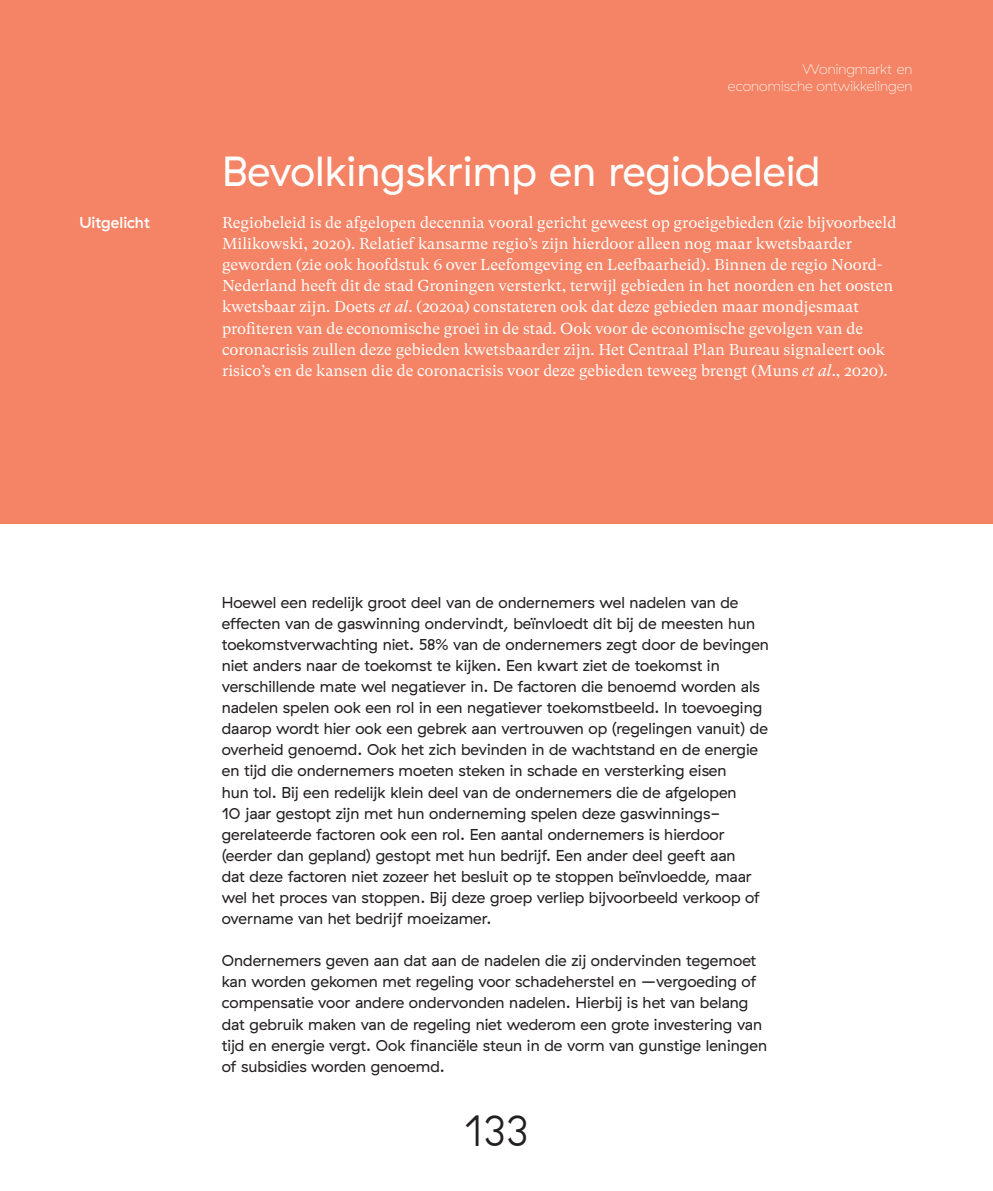
<style>
.page{position:relative;width:993px;height:1191px;background:#fff}
.page>*{position:absolute;margin:0;border:0;box-sizing:border-box;transform-origin:0 0}
.t1{font:300 43.75px "GT Haptik";color:#231f20}
.Paragraafkop{font:42px "GT Haptik";color:#fff}
.Broodtekst{font:15.75px/21px "GT Haptik";color:#231f20}
.Uitgelicht{font:15.75px/21px "GT Super Text";color:#fff}
.Broodtekst-2{font:500 15.75px "GT Haptik";color:#fff}
.t2{font:100 14px/17.5px "GT Haptik";letter-spacing:.005em;color:#fff;text-align:right}
.s1{font-style:italic}
</style>
<div class="page">
<div style="left:0;top:0;width:992px;height:523px;background:#f48465"></div>
<p class="Broodtekst-2" style="left:79px;top:213px;width:72px">Uitgelicht</p>
<p class="t2" style="left:727px;top:60px;width:186px">Woningmarkt en economische ontwikkelingen</p>
<p class="Paragraafkop" style="left:222px;top:147px;width:599px">Bevolkingskrimp en regiobeleid</p>
<p class="Uitgelicht" style="left:222px;top:212px;width:675px">Regiobeleid is de afgelopen decennia vooral gericht geweest op groeigebieden (zie bijvoorbeeld Milikowski, 2020). Relatief kansarme regio’s zijn hierdoor alleen nog maar kwetsbaarder geworden (zie ook hoofdstuk 6 over Leefomgeving en Leefbaarheid). Binnen de regio Noord-Nederland heeft dit de stad Groningen versterkt, terwijl gebieden in het noorden en het oosten kwetsbaar zijn. Doets <span class="s1">et al</span>. (2020a) constateren ook dat deze gebieden maar mondjesmaat profiteren van de economische groei in de stad. Ook voor de economische gevolgen van de coronacrisis zullen deze gebieden kwetsbaarder zijn. Het Centraal Plan Bureau signaleert ook risico’s en de kansen die de coronacrisis voor deze gebieden teweeg brengt (Muns <span class="s1">et al</span>., 2020).</p>
<p class="Broodtekst" style="left:222px;top:592px;width:548px">Hoewel een redelijk groot deel van de ondernemers wel nadelen van de effecten van de gaswinning ondervindt, beïnvloedt dit bij de meesten hun toekomstverwachting niet. 58% van de ondernemers zegt door de bevingen niet anders naar de toekomst te kijken. Een kwart ziet de toekomst in verschillende mate wel negatiever in. De factoren die benoemd worden als nadelen spelen ook een rol in een negatiever toekomstbeeld. In toevoeging daarop wordt hier ook een gebrek aan vertrouwen op (regelingen vanuit) de overheid genoemd. Ook het zich bevinden in de wachtstand en de energie en tijd die ondernemers moeten steken in schade en versterking eisen<br>hun tol. Bij een redelijk klein deel van de ondernemers die de afgelopen<br>10 jaar gestopt zijn met hun onderneming spelen deze gaswinnings&shy;gerelateerde factoren ook een rol. Een aantal ondernemers is hierdoor (eerder dan gepland) gestopt met hun bedrijf. Een ander deel geeft aan<br>dat deze factoren niet zozeer het besluit op te stoppen beïnvloedde, maar wel het proces van stoppen. Bij deze groep verliep bijvoorbeeld verkoop of overname van het bedrijf moeizamer.</p>
<p class="Broodtekst" style="left:222px;top:950px;width:546px">Ondernemers geven aan dat aan de nadelen die zij ondervinden tegemoet kan worden gekomen met regeling voor schadeherstel en –vergoeding of compensatie voor andere ondervonden nadelen. Hierbij is het van belang dat gebruik maken van de regeling niet wederom een grote investering van tijd en energie vergt. Ook financiële steun in de vorm van gunstige leningen of subsidies worden genoemd.</p>
<h1 class="t1" style="left:464px;top:1105px;width:66px">133</h1>
</div>
